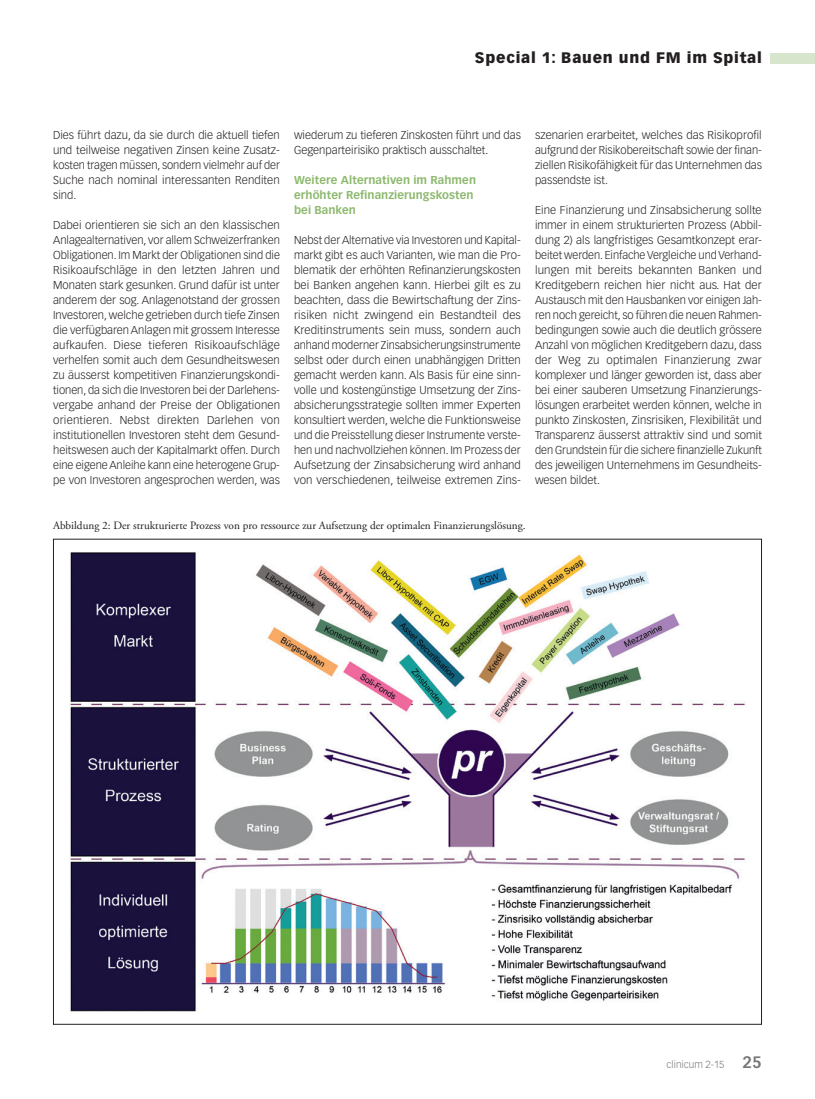
<style>
.page{position:relative;width:815px;height:1099px;background:#fff}
.page>*{position:absolute;margin:0;border:0;box-sizing:border-box;transform-origin:0 0}
.t1{font:900 15px "Vectora LT Std";letter-spacing:.05em;color:#231f20}
.t2{font:300 11.25px/15px "Vectora LT Std";color:#231f20;text-align:justify}
.t3{font:11.25px "Adobe Garamond Pro";color:#231f20}
.t4{font:700 11.25px/15px "Vectora LT Std";letter-spacing:.005em;color:#8db96e}
.t5{font:300 10px "Vectora LT Std";color:#76787b}
.s1{font-weight:700;font-size:16.25px}
</style>
<div class="page">
<div style="left:770px;top:53px;width:45px;height:10px;background:#d8e5cd"></div>
<img style="left:70px;top:552px;width:675px;height:459px">
<h1 class="t1" style="left:475px;top:49px;width:288px">Special 1: Bauen und FM im Spital</h1>
<p class="t2" style="left:53px;top:128px;width:228px">Dies führt dazu, da sie durch die aktuell tiefen und teilweise negativen Zinsen keine Zusatz&shy;kosten tragen müssen, sondern vielmehr auf der Suche nach nominal interessanten Renditen sind.</p>
<p class="t2" style="left:53px;top:218px;width:228px">Dabei orientieren sie sich an den klassischen Anlagealternativen, vor allem Schweizerfranken Obligationen. Im Markt der Obligationen sind die Risikoaufschläge in den letzten Jahren und Monaten stark gesunken. Grund dafür ist unter anderem der sog. Anlagenotstand der grossen Investoren, welche getrieben durch tiefe Zinsen die verfügbaren Anlagen mit grossem Interesse aufkaufen. Diese tieferen Risikoaufschläge verhelfen somit auch dem Gesundheitswesen zu äusserst kompetitiven Finanzierungskondi&shy;tionen, da sich die Investoren bei der Darlehens&shy;vergabe anhand der Preise der Obligationen orientieren. Nebst direkten Darlehen von institutionellen Investoren steht dem Gesund&shy;heitswesen auch der Kapitalmarkt offen. Durch eine eigene Anleihe kann eine heterogene Grup&shy;pe von Investoren angesprochen werden, was</p>
<p class="t2" style="left:294px;top:128px;width:228px">wiederum zu tieferen Zinskosten führt und das<br>Gegenparteirisiko praktisch ausschaltet.</p>
<p class="t4" style="left:294px;top:173px;width:183px">Weitere Alternativen im Rahmen erhöhter Refinanzierungskosten bei Banken</p>
<p class="t2" style="left:294px;top:233px;width:228px">Nebst der Alternative via Investoren und Kapital&shy;markt gibt es auch Varianten, wie man die Pro&shy;blematik der erhöhten Refinanzierungskosten bei Banken angehen kann. Hierbei gilt es zu beachten, dass die Bewirtschaftung der Zins&shy;risiken nicht zwingend ein Bestandteil des Kreditinstruments sein muss, sondern auch anhand moderner Zinsabsicherungsinstrumente selbst oder durch einen unabhängigen Dritten gemacht werden kann. Als Basis für eine sinn&shy;volle und kostengünstige Umsetzung der Zins&shy;absicherungsstrategie sollten immer Experten konsultiert werden, welche die Funktionsweise und die Preisstellung dieser Instrumente verste&shy;hen und nachvollziehen können. Im Prozess der Aufsetzung der Zinsabsicherung wird anhand von verschiedenen, teilweise extremen Zins-</p>
<p class="t2" style="left:535px;top:128px;width:228px">szenarien erarbeitet, welches das Risikoprofil aufgrund der Risikobereitschaft sowie der finan&shy;ziellen Risikofähigkeit für das Unternehmen das passendste ist.</p>
<p class="t2" style="left:535px;top:203px;width:228px">Eine Finanzierung und Zinsabsicherung sollte immer in einem strukturierten Prozess (Abbil&shy;dung 2) als langfristiges Gesamtkonzept erar&shy;beitet werden. Einfache Vergleiche und Verhand&shy;lungen mit bereits bekannten Banken und Kreditgebern reichen hier nicht aus. Hat der Austausch mit den Hausbanken vor einigen Jah&shy;ren noch gereicht, so führen die neuen Rahmen&shy;bedingungen sowie auch die deutlich grössere Anzahl von möglichen Kreditgebern dazu, dass der Weg zu optimalen Finanzierung zwar komplexer und länger geworden ist, dass aber bei einer sauberen Umsetzung Finanzierungs&shy;lösungen erarbeitet werden können, welche in punkto Zinskosten, Zinsrisiken, Flexibilität und Transparenz äusserst attraktiv sind und somit den Grundstein für die sichere finanzielle Zukunft des jeweiligen Unternehmens im Gesundheits&shy;wesen bildet.</p>
<p class="t3" style="left:53px;top:519px;width:474px">Abbildung 2: Der strukturierte Prozess von pro ressource zur Aufsetzung der optimalen Finanzierungslösung.</p>
<p class="t5" style="left:667px;top:1058px;width:97px">clinicum 2-15 <span class="s1">25</span></p>
</div>
